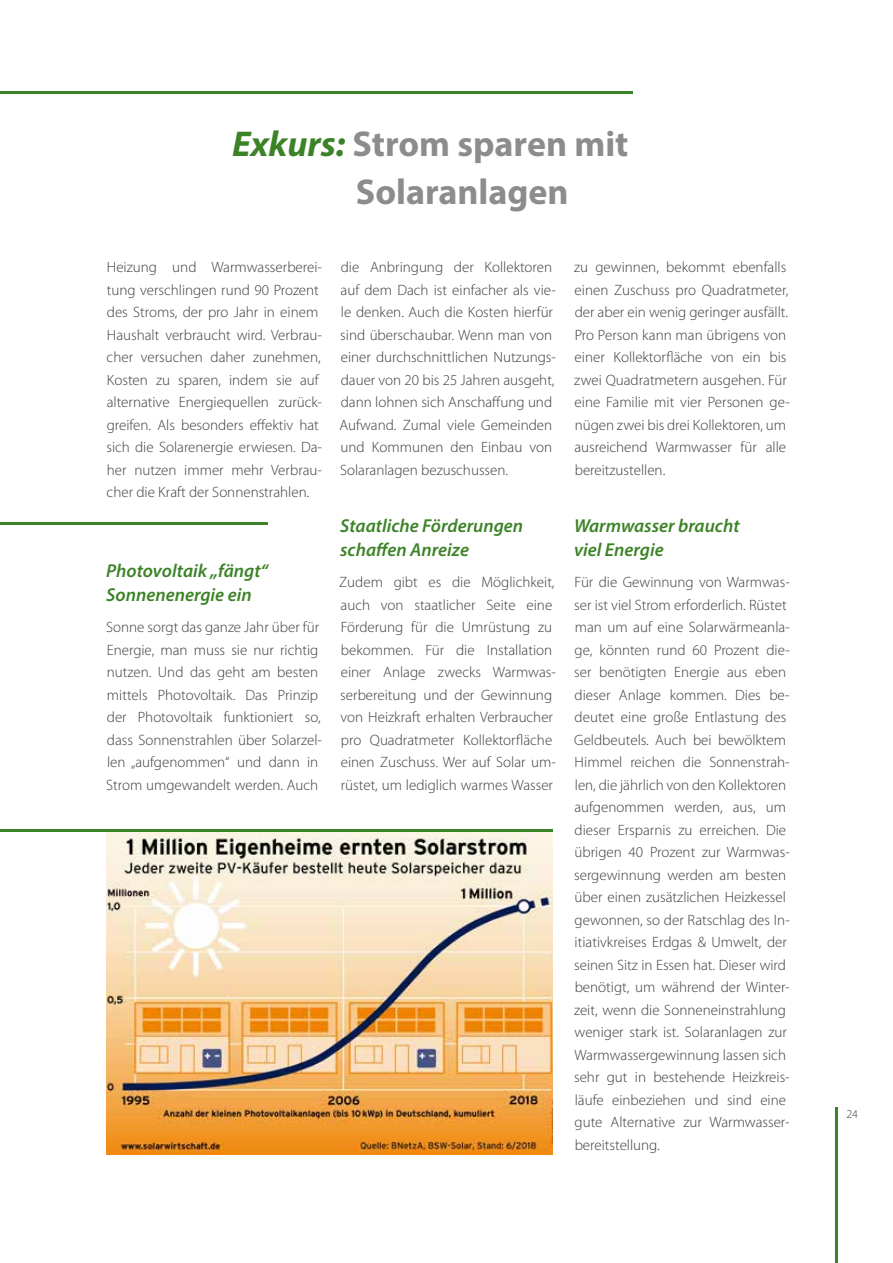
<style>
.page{position:relative;width:893px;height:1263px;background:#fff}
.page>*{position:absolute;margin:0;border:0;box-sizing:border-box;transform-origin:0 0}
.t1{font:700 36px/48px "Myriad Pro";color:#8c8c8c}
.t2{font:italic 600 18.75px/24px "Myriad Pro";color:#3c8327}
.t3{font:300 15px/22.5px "Myriad Pro";color:#3c3c3c}
.t4{font:300 12px "Myriad Pro";color:#3c3c3c}
.s1{font-style:italic;color:#3c8327}
</style>
<div class="page">
<hr style="left:0;top:91px;width:632px;height:3px;background:#3c8327">
<hr style="left:0;top:522px;width:267px;height:3px;background:#3c8327">
<hr style="left:836px;top:1108px;width:2px;height:155px;background:#3c8327">
<img style="left:106px;top:831px;width:447px;height:323px">
<hr style="left:0;top:829px;width:553px;height:2px;background:#3c8327">
<h1 class="t1" style="left:356px;top:118px;width:274px;text-indent:-124px"><span class="s1">Exkurs:</span> Strom sparen mit<br>Solaranlagen</h1>
<p class="t3" style="left:106px;top:256px;width:217px">Heizung und Warmwasserberei&shy;tung verschlingen rund 90 Prozent des Stroms, der pro Jahr in einem Haushalt verbraucht wird. Verbrau&shy;cher versuchen daher zunehmen, Kosten zu sparen, indem sie auf alternative Energiequellen zurück&shy;greifen. Als besonders effektiv hat sich die Solarenergie erwiesen. Da&shy;her nutzen immer mehr Verbrau&shy;cher die Kraft der Sonnenstrahlen.</p>
<p class="t2" style="left:106px;top:558px;width:163px">Photovoltaik „fängt“<br>Sonnenenergie ein</p>
<p class="t3" style="left:106px;top:616px;width:217px">Sonne sorgt das ganze Jahr über für Energie, man muss sie nur richtig nutzen. Und das geht am besten mittels Photovoltaik. Das Prinzip der Photovoltaik funktioniert so, dass Sonnenstrahlen über Solarzel&shy;len „aufgenommen“ und dann in Strom umgewandelt werden. Auch</p>
<p class="t3" style="left:340px;top:256px;width:218px">die Anbringung der Kollektoren auf dem Dach ist einfacher als vie&shy;le denken. Auch die Kosten hierfür sind überschaubar. Wenn man von einer durchschnittlichen Nutzungs&shy;dauer von 20 bis 25 Jahren ausgeht, dann lohnen sich Anschaffung und<br>Aufwand. Zumal viele Gemeinden und Kommunen den Einbau von<br>Solaranlagen bezuschussen.</p>
<p class="t3" style="left:574px;top:256px;width:217px">zu gewinnen, bekommt ebenfalls einen Zuschuss pro Quadratmeter, der aber ein wenig geringer ausfällt.<br>Pro Person kann man übrigens von einer Kollektorfläche von ein bis zwei Quadratmetern ausgehen. Für eine Familie mit vier Personen ge&shy;nügen zwei bis drei Kollektoren, um ausreichend Warmwasser für alle bereitzustellen.</p>
<p class="t2" style="left:340px;top:513px;width:185px">Staatliche Förderungen schaffen Anreize</p>
<p class="t2" style="left:574px;top:513px;width:167px">Warmwasser braucht viel Energie</p>
<p class="t3" style="left:339px;top:571px;width:218px">Zudem gibt es die Möglichkeit, auch von staatlicher Seite eine<br>Förderung für die Umrüstung zu bekommen. Für die Installation einer Anlage zwecks Warmwas&shy;serbereitung und der Gewinnung von Heizkraft erhalten Verbraucher pro Quadratmeter Kollektorfläche einen Zuschuss. Wer auf Solar um&shy;rüstet, um lediglich warmes Wasser</p>
<p class="t3" style="left:574px;top:571px;width:217px">Für die Gewinnung von Warmwas&shy;ser ist viel Strom erforderlich. Rüstet man um auf eine Solarwärmeanla&shy;ge, könnten rund 60 Prozent die&shy;ser benötigten Energie aus eben dieser Anlage kommen. Dies be&shy;deutet eine große Entlastung des Geldbeutels. Auch bei bewölktem Himmel reichen die Sonnenstrah&shy;len, die jährlich von den Kollektoren aufgenommen werden, aus, um dieser Ersparnis zu erreichen. Die übrigen 40 Prozent zur Warmwas&shy;sergewinnung werden am besten über einen zusätzlichen Heizkessel gewonnen, so der Ratschlag des In&shy;itiativkreises Erdgas &amp; Umwelt, der seinen Sitz in Essen hat. Dieser wird benötigt, um während der Winter&shy;zeit, wenn die Sonneneinstrahlung weniger stark ist. Solaranlagen zur Warmwassergewinnung lassen sich sehr gut in bestehende Heizkreis&shy;läufe einbeziehen und sind eine gute Alternative zur Warmwasser&shy;bereitstellung.</p>
<p class="t4" style="left:846px;top:1106px;width:13px">24</p>
</div>
